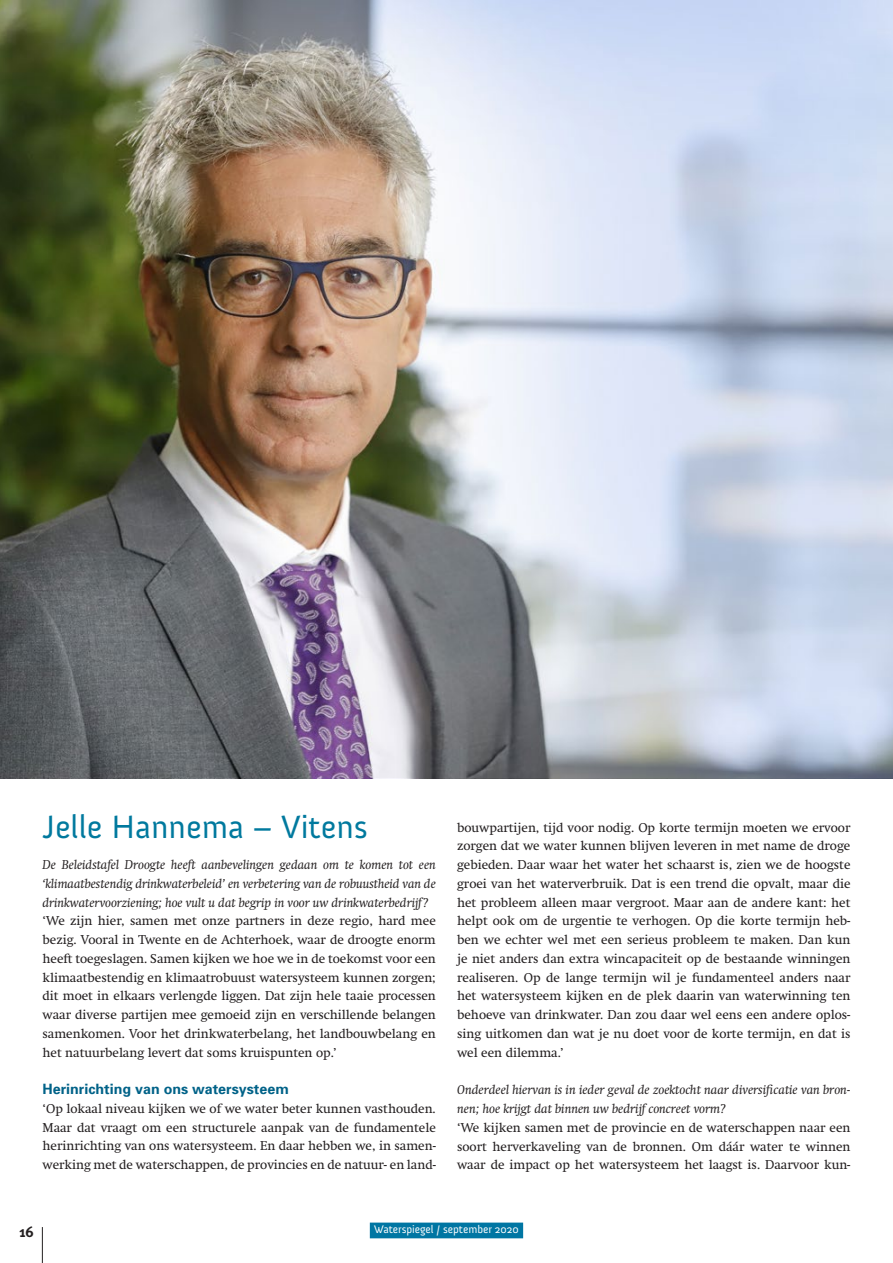
<style>
.page{position:relative;width:893px;height:1263px;background:#fff}
.page>*{position:absolute;margin:0;border:0;box-sizing:border-box;transform-origin:0 0}
.t1{font:33px "Anivers";color:#00799e}
.t2{font:700 15px "Meta Plus";color:#231f20}
.t3{font:700 14.25px "Univers";color:#006288}
.t4{font:12.75px/18.8px "Swift";color:#231f20;text-align:justify}
.t5{font:italic 12.75px/18.8px "Swift";color:#231f20;text-align:justify}
.t6{font:11.25px "Anivers";color:#fff}
</style>
<div class="page">
<hr style="left:42px;top:1227px;width:1px;height:36px;background:#231f20">
<div style="left:370px;top:1222px;width:153px;height:16px;background:#0076a3"></div>
<img style="left:0;top:0;width:893px;height:778px">
<h1 class="t1" style="left:43px;top:809px;width:327px">Jelle Hannema – Vitens</h1>
<p class="t5" style="left:43px;top:855px;width:395px">De Beleidstafel Droogte heeft aanbevelingen gedaan om te komen tot een ‘klimaatbestendig drinkwaterbeleid’ en verbetering van de robuustheid van de drinkwatervoorziening; hoe vult u dat begrip in voor uw drinkwaterbedrijf?</p>
<p class="t4" style="left:43px;top:912px;width:395px">‘We zijn hier, samen met onze partners in deze regio, hard mee bezig. Vooral in Twente en de Achterhoek, waar de droogte enorm heeft toegeslagen. Samen kijken we hoe we in de toekomst voor een klimaatbestendig en klimaatrobuust watersysteem kunnen zorgen; dit moet in elkaars verlengde liggen. Dat zijn hele taaie processen waar diverse partijen mee gemoeid zijn en verschillende belangen samenkomen. Voor het drinkwaterbelang, het landbouwbelang en het natuurbelang levert dat soms kruispunten op.’</p>
<p class="t3" style="left:43px;top:1080px;width:248px">Herinrichting van ons watersysteem</p>
<p class="t4" style="left:43px;top:1099px;width:395px">‘Op lokaal niveau kijken we of we water beter kunnen vasthouden.<br>Maar dat vraagt om een structurele aanpak van de fundamentele herinrichting van ons watersysteem. En daar hebben we, in samen&shy;werking met de waterschappen, de provincies en de natuur- en land-</p>
<p class="t4" style="left:457px;top:818px;width:395px">bouwpartijen, tijd voor nodig. Op korte termijn moeten we ervoor zorgen dat we water kunnen blijven leveren in met name de droge gebieden. Daar waar het water het schaarst is, zien we de hoogste groei van het waterverbruik. Dat is een trend die opvalt, maar die het probleem alleen maar vergroot. Maar aan de andere kant: het helpt ook om de urgentie te verhogen. Op die korte termijn heb&shy;ben we echter wel met een serieus probleem te maken. Dan kun je niet anders dan extra wincapaciteit op de bestaande winningen realiseren. Op de lange termijn wil je fundamenteel anders naar het watersysteem kijken en de plek daarin van waterwinning ten behoeve van drinkwater. Dan zou daar wel eens een andere oplos&shy;sing uitkomen dan wat je nu doet voor de korte termijn, en dat is wel een dilemma.’</p>
<p class="t5" style="left:457px;top:1080px;width:395px">Onderdeel hiervan is in ieder geval de zoektocht naar diversificatie van bron&shy;nen; hoe krijgt dat binnen uw bedrijf concreet vorm?</p>
<p class="t4" style="left:457px;top:1118px;width:395px">‘We kijken samen met de provincie en de waterschappen naar een soort herverkaveling van de bronnen. Om dáár water te winnen waar de impact op het watersysteem het laagst is. Daarvoor kun-</p>
<p class="t2" style="left:19px;top:1223px;width:16px">16</p>
<p class="t6" style="left:374px;top:1223px;width:146px">Waterspiegel / september 2020</p>
</div>
